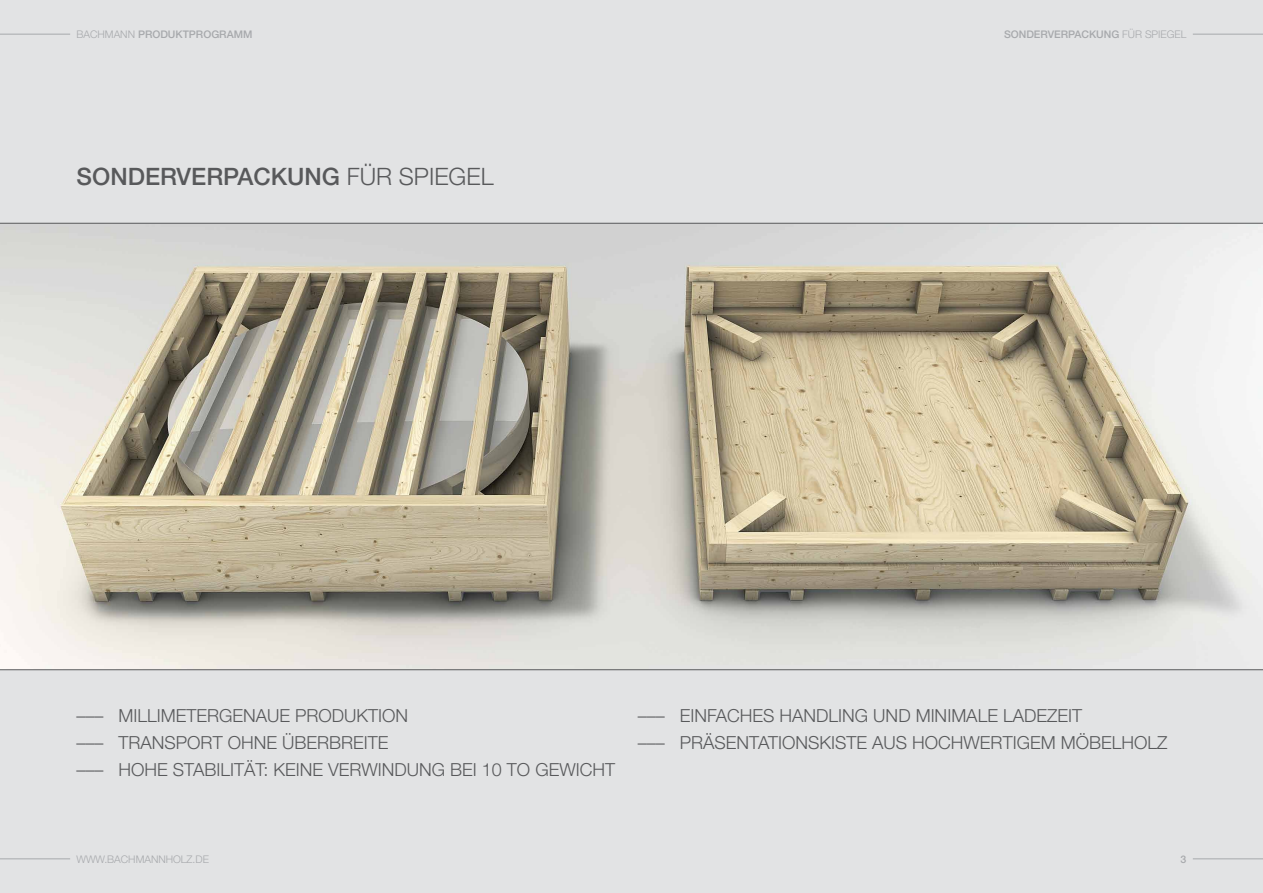
<style>
.page{position:relative;width:1263px;height:893px;background:#fff}
.page>*{position:absolute;margin:0;border:0;box-sizing:border-box;transform-origin:0 0}
.t1{font:500 24px "Helvetica Neue";color:#58595b}
.t2{font:300 18px/27px "Helvetica Neue";color:#58595b}
.t3{font:500 10.5px "Helvetica Neue";color:#a7a9ac}
.t4{font:300 10.5px "Helvetica Neue";color:#a7a9ac}
.s1{font-weight:300}
</style>
<div class="page">
<div style="left:0;top:0;width:1263px;height:223px;background:#e2e3e4"></div>
<div style="left:0;top:670px;width:1263px;height:223px;background:#e2e3e4"></div>
<hr style="left:0;top:34px;width:70px;height:1px;background:#a7a9ac">
<hr style="left:0;top:859px;width:70px;height:1px;background:#a7a9ac">
<hr style="left:1193px;top:34px;width:70px;height:1px;background:#a7a9ac">
<hr style="left:1193px;top:859px;width:70px;height:1px;background:#a7a9ac">
<img style="left:0;top:224px;width:1263px;height:445px">
<hr style="left:0;top:223px;width:1263px;height:1px;background:#58595b">
<hr style="left:0;top:669px;width:1263px;height:1px;background:#58595b">
<p class="t3" style="left:77px;top:28px;width:177px"><span class="s1">BACHMANN</span> PRODUKTPROGRAMM</p>
<h1 class="t1" style="left:77px;top:162px;width:418px">SONDERVERPACKUNG <span class="s1">FÜR SPIEGEL</span></h1>
<p class="t3" style="left:1004px;top:28px;width:184px">SONDERVERPACKUNG <span class="s1">FÜR SPIEGEL</span></p>
<p class="t2" style="left:77px;top:702px;width:540px">––– MILLIMETERGENAUE PRODUKTION<br>––– TRANSPORT OHNE ÜBERBREITE<br>––– HOHE STABILITÄT: KEINE VERWINDUNG BEI 10 TO GEWICHT</p>
<p class="t2" style="left:638px;top:702px;width:340px">––– EINFACHES HANDLING UND MINI MALE</p>
<p class="t2" style="left:638px;top:702px;width:531px;text-indent:365px">LADEZEIT<br>––– PRÄSENTATIONSKISTE AUS HOCHWERTIGEM MÖBELHOLZ</p>
<p class="t4" style="left:77px;top:853px;width:134px">WWW.BACHMANNHOLZ.DE</p>
<p class="t3" style="left:1180px;top:853px;width:7px">3</p>
</div>
